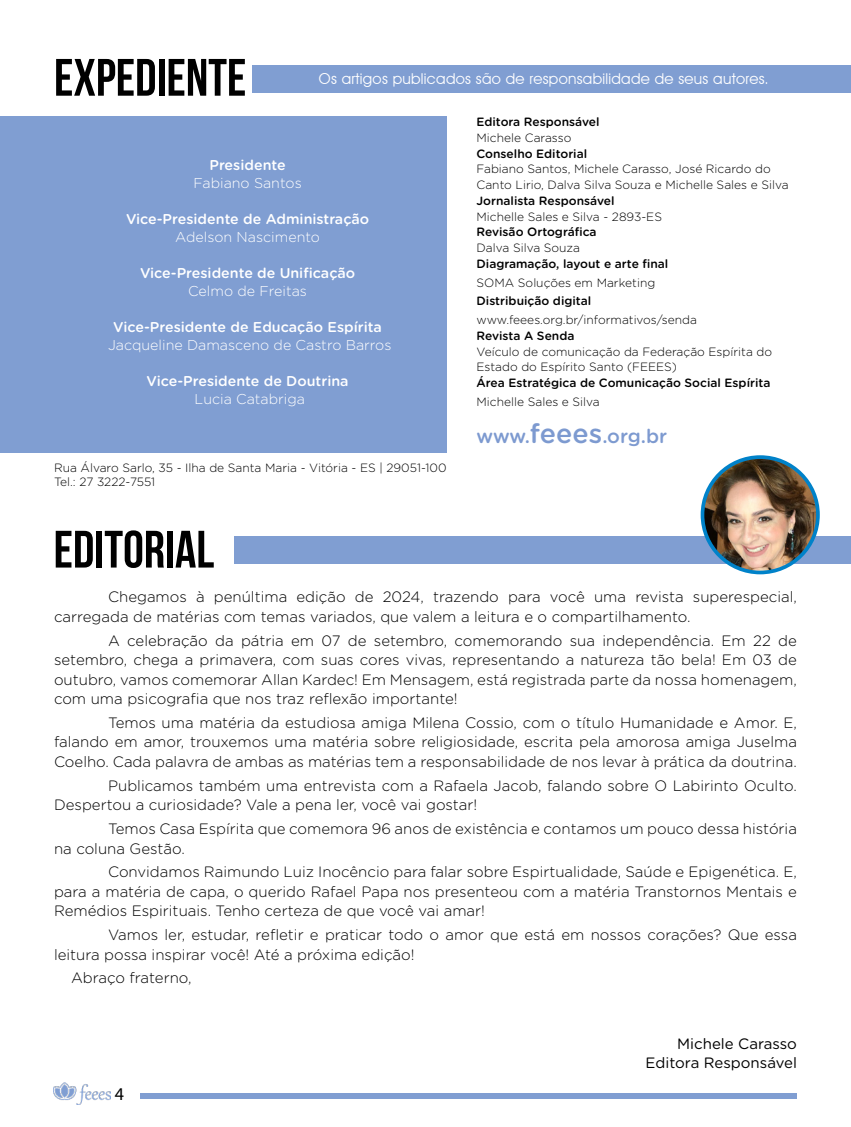
<style>
.page{position:relative;width:851px;height:1127px;background:#fff}
.page>*{position:absolute;margin:0;border:0;box-sizing:border-box;transform-origin:0 0}
.t1{font:700 52.5px "Bebas Neue";color:#000}
.t2{font:500 19.5px "Gotham Rounded";letter-spacing:-.01em;color:#7d9ad0}
.t3{font:18px "Myriad Pro";color:#000}
.t4{font:300 15px/19.5px "Gotham Rounded";color:#000}
.t5{font:15px "Avant Garde IT Cby BT";letter-spacing:.02em;color:#fff}
.t6{font:15px/19px "Gotham Rounded";color:#000;text-align:right}
.t7{font:500 14.25px "Gotham Rounded";color:#fff}
.t8{font:300 14.25px "Gotham Rounded";color:#fff}
.t9{font:300 12px/15.8px "Gotham Rounded";color:#000}
.t10{font:500 12px "Gotham Rounded";color:#000}
.s1{font-size:27px}
</style>
<div class="page">
<img style="left:54px;top:1082px;width:57px;height:22px">
<div style="left:140px;top:1093px;width:656px;height:6px;background:#809ed2"></div>
<div style="left:234px;top:536px;width:616px;height:28px;background:#809ed2"></div>
<div style="left:253px;top:66px;width:597px;height:27px;background:#809ed2"></div>
<div style="left:0;top:117px;width:446px;height:336px;background:#809ed2"></div>
<img style="left:702px;top:457px;width:115px;height:115px;border-radius:58px">
<div style="left:700px;top:455px;width:119px;height:119px;border:4px solid #0082c9;border-radius:50%"></div>
<h1 class="t1" style="left:54px;top:49px;width:194px">EXPEDIENTE</h1>
<p class="t5" style="left:319px;top:70px;width:451px">Os artigos publicados são de responsabilidade de seus autores.</p>
<p class="t10" style="left:476px;top:113px;width:124px">Editora Responsável</p>
<p class="t9" style="left:476px;top:129px;width:96px">Michele Carasso</p>
<p class="t10" style="left:476px;top:145px;width:112px">Conselho Editorial</p>
<p class="t9" style="left:476px;top:161px;width:313px">Fabiano Santos, Michele Carasso, José Ricardo do<br>Canto Lirio, Dalva Silva Souza e Michelle Sales e Silva</p>
<p class="t10" style="left:476px;top:192px;width:139px">Jornalista Responsável</p>
<p class="t9" style="left:476px;top:208px;width:187px">Michelle Sales e Silva - 2893-ES</p>
<p class="t10" style="left:476px;top:224px;width:121px">Revisão Ortográfica</p>
<p class="t9" style="left:476px;top:239px;width:105px">Dalva Silva Souza</p>
<p class="t10" style="left:476px;top:255px;width:193px">Diagramação, layout e arte final</p>
<p class="t9" style="left:476px;top:274px;width:180px">SOMA Soluções em Marketing</p>
<p class="t10" style="left:476px;top:292px;width:116px">Distribuição digital</p>
<p class="t9" style="left:476px;top:311px;width:222px">www.feees.org.br/informativos/senda</p>
<p class="t10" style="left:476px;top:327px;width:99px">Revista A Senda</p>
<p class="t9" style="left:476px;top:343px;width:297px">Veículo de comunicação da Federação Espírita do<br>Estado do Espírito Santo (FEEES)</p>
<p class="t10" style="left:476px;top:374px;width:295px">Área Estratégica de Comunicação Social Espírita</p>
<p class="t9" style="left:476px;top:393px;width:125px">Michelle Sales e Silva</p>
<h2 class="t2" style="left:476px;top:423px;width:192px">www.<span class="s1">feees</span>.org.br</h2>
<p class="t7" style="left:209px;top:155px;width:78px">Presidente</p>
<p class="t8" style="left:193px;top:173px;width:110px">Fabiano Santos</p>
<p class="t7" style="left:126px;top:209px;width:245px">Vice-Presidente de Administração</p>
<p class="t8" style="left:175px;top:227px;width:146px">Adelson Nascimento</p>
<p class="t7" style="left:140px;top:263px;width:217px">Vice-Presidente de Unificação</p>
<p class="t8" style="left:188px;top:281px;width:120px">Celmo de Freitas</p>
<p class="t7" style="left:113px;top:317px;width:270px">Vice-Presidente de Educação Espírita</p>
<p class="t8" style="left:108px;top:335px;width:285px">Jacqueline Damasceno de Castro Barros</p>
<p class="t7" style="left:147px;top:371px;width:203px">Vice-Presidente de Doutrina</p>
<p class="t8" style="left:194px;top:389px;width:112px">Lucia Catabriga</p>
<p class="t9" style="left:54px;top:460px;width:394px;line-height:14.4px">Rua Álvaro Sarlo, 35 - Ilha de Santa Maria - Vitória - ES | 29051-100<br>Tel.: 27 3222-7551</p>
<h1 class="t1" style="left:54px;top:521px;width:162px">EDITORIAL</h1>
<p class="t4" style="left:54px;top:587px;width:744px;text-indent:54px">Chegamos à penúltima edição de 2024, trazendo para você uma revista superespecial, carregada de matérias com temas variados, que valem a leitura e o compartilhamento.</p>
<p class="t4" style="left:54px;top:630px;width:744px;text-align:justify;text-indent:54px">A celebração da pátria em 07 de setembro, comemorando sua independência. Em 22 de setembro, chega a primavera, com suas cores vivas, representando a natureza tão bela! Em 03 de outubro, vamos comemorar Allan Kardec! Em Mensagem, está registrada parte da nossa homenagem, com uma psicografia que nos traz reflexão importante!</p>
<p class="t4" style="left:54px;top:712px;width:744px;text-align:justify;text-indent:54px">Temos uma matéria da estudiosa amiga Milena Cossio, com o título Humanidade e Amor. E, falando em amor, trouxemos uma matéria sobre religiosidade, escrita pela amorosa amiga Juselma Coelho. Cada palavra de ambas as matérias tem a responsabilidade de nos levar à prática da doutrina.</p>
<p class="t4" style="left:54px;top:775px;width:744px;text-indent:54px">Publicamos também uma entrevista com a Rafaela Jacob, falando sobre O Labirinto Oculto.<br>Despertou a curiosidade? Vale a pena ler, você vai gostar!</p>
<p class="t4" style="left:54px;top:818px;width:744px;text-indent:54px">Temos Casa Espírita que comemora 96 anos de existência e contamos um pouco dessa história na coluna Gestão.</p>
<p class="t4" style="left:54px;top:861px;width:744px;text-align:justify;text-indent:54px">Convidamos Raimundo Luiz Inocêncio para falar sobre Espirtualidade, Saúde e Epigenética. E, para a matéria de capa, o querido Rafael Papa nos presenteou com a matéria Transtornos Mentais e Remédios Espirituais. Tenho certeza de que você vai amar!</p>
<p class="t4" style="left:54px;top:924px;width:744px;text-indent:54px">Vamos ler, estudar, refletir e praticar todo o amor que está em nossos corações? Que essa leitura possa inspirar você! Até a próxima edição!</p>
<p class="t4" style="left:71px;top:967px;width:122px">Abraço fraterno,</p>
<p class="t3" style="left:115px;top:1083px;width:11px">4</p>
<p class="t6" style="left:645px;top:1033px;width:153px">Michele Carasso<br>Editora Responsável</p>
</div>
